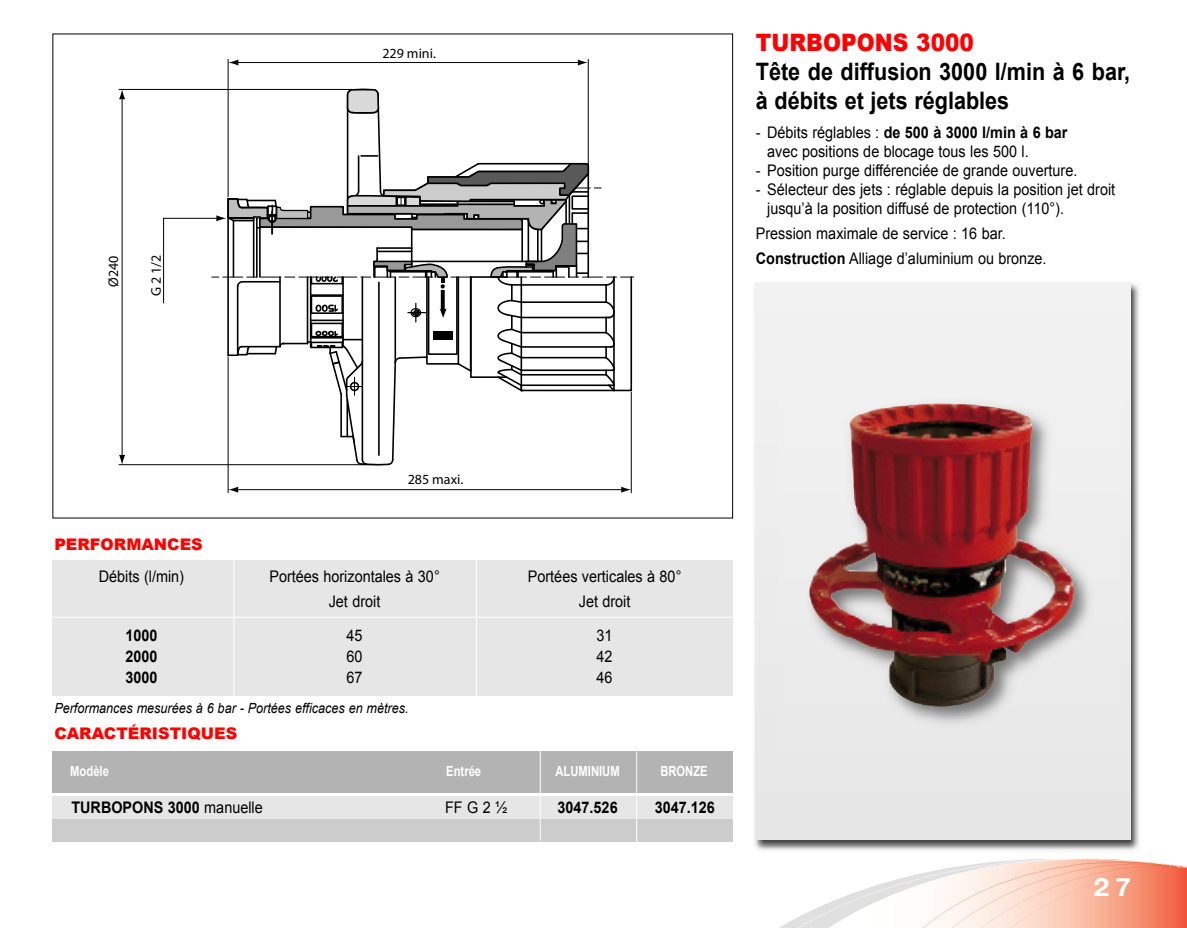
<style>
.page{position:relative;width:1187px;height:928px;background:#fff}
.page>*{position:absolute;margin:0;border:0;box-sizing:border-box;transform-origin:0 0}
.t1{font:700 25.2px "Helvetica Neue";color:#fff;scale:1.11 1}
.t2{font:700 24px/28.8px "Arial";color:#000;scale:.9 1}
.t3{font:900 24px "Arial";color:#f00;scale:.9 1}
.t4{font:16px/19.2px "Arial";color:#000;scale:.9 1}
.t5{font:700 16px "Arial";color:#000;scale:.9 1}
.t6{font:900 16px "Arial";color:#f00}
.t7{font:italic 14px "Arial";color:#000;scale:.9 1}
.t8{font:700 14px "Arial";color:#fff;scale:.8 1}
.t9{font:14px "Helvetica Neue+ZDIACC";color:#000}
.s1{font-weight:700}
.s2{font-weight:400}
</style>
<div class="page">
<svg style="left:779px;top:858px;width:407px;height:70px"></svg>
<div style="left:52px;top:818px;width:681px;height:23px;background:#ccc"></div>
<div style="left:52px;top:795px;width:681px;height:23px;background:#e6e6e6"></div>
<hr style="left:122px;top:97px;width:1px;height:360px;background:#000">
<svg style="left:119px;top:455px;width:6px;height:9px"></svg>
<svg style="left:119px;top:90px;width:6px;height:9px"></svg>
<hr style="left:119px;top:464px;width:258px;height:1px;background:#000">
<hr style="left:119px;top:89px;width:243px;height:1px;background:#000">
<hr style="left:236px;top:62px;width:344px;height:1px;background:#000">
<svg style="left:229px;top:59px;width:9px;height:7px"></svg>
<svg style="left:577px;top:59px;width:10px;height:7px"></svg>
<hr style="left:228px;top:59px;width:1px;height:138px;background:#000">
<hr style="left:587px;top:59px;width:1px;height:105px;background:#000">
<hr style="left:236px;top:489px;width:387px;height:1px;background:#000">
<svg style="left:229px;top:486px;width:9px;height:6px"></svg>
<svg style="left:621px;top:486px;width:9px;height:6px"></svg>
<hr style="left:228px;top:357px;width:1px;height:136px;background:#000">
<hr style="left:630px;top:392px;width:1px;height:101px;background:#000">
<hr style="left:163px;top:218px;width:1px;height:85px;background:#000">
<hr style="left:163px;top:218px;width:55px;height:1px;background:#000">
<svg style="left:212px;top:88px;width:421px;height:378px"></svg>
<div style="left:433px;top:332px;width:19px;height:8px;background:#000"></div>
<img style="left:754px;top:282px;width:385px;height:568px">
<div style="left:755px;top:282px;width:374px;height:557px;background:#ececec"></div>
<div style="left:52px;top:751px;width:681px;height:41px;background:#b3b3b3"></div>
<hr style="left:636px;top:751px;width:1px;height:91px;background:#fff">
<hr style="left:539px;top:750px;width:1px;height:90px;background:#fff">
<img style="left:809px;top:402px;width:265px;height:305px">
<div style="left:52px;top:672px;width:681px;height:23px;background:#e6e6e6"></div>
<div style="left:52px;top:560px;width:681px;height:133px;background:#e6e6e6"></div>
<hr style="left:52px;top:616px;width:681px;height:1px;background:#fff">
<hr style="left:476px;top:560px;width:1px;height:139px;background:#fff">
<hr style="left:233px;top:560px;width:1px;height:137px;background:#fff">
<p class="t9" style="left:108px;top:287px;width:33px;rotate:-90deg">Ø240</p>
<p class="t9" style="left:151px;top:296px;width:43px;rotate:-90deg">G21/2</p>
<p class="t9" style="left:382px;top:48px;width:55px">229 mini.</p>
<h2 class="t3" style="left:755px;top:24px;width:244px">TURBOPONS 3000</h2>
<h2 class="t2" style="left:755px;top:57px;width:417px">Tête de diffusion 3000 l/min à 6 bar, à débits et jets réglables</h2>
<p class="t4" style="left:767px;top:122px;width:335px;text-indent:-11px">- Débits réglables : <span class="s1">de 500 à 3000 l/min à 6 bar </span>avec positions de blocage tous les 500 l.</p>
<p class="t4" style="left:755px;top:161px;width:358px">- Position purge différenciée de grande ouverture.</p>
<p class="t4" style="left:767px;top:180px;width:388px;text-indent:-11px">- Sélecteur des jets : réglable depuis la position jet droit jusqu’à la position diffusé de protection (110°).</p>
<p class="t4" style="left:755px;top:221px;width:324px;line-height:24.8px">Pression maximale de service : 16 bar.<br><span class="s1">Construction</span> Alliage d’aluminium ou bronze.</p>
<p class="t6" style="left:54px;top:532px;width:150px">PERFORMANCES</p>
<p class="t9" style="left:407px;top:474px;width:57px">285 maxi.</p>
<p class="t4" style="left:99px;top:567px;width:96px">Débits (l/min)</p>
<p class="t4" style="left:269px;top:567px;width:191px">Portées horizontales à 30°</p>
<p class="t4" style="left:528px;top:567px;width:172px">Portées verticales à 80°</p>
<p class="t4" style="left:329px;top:592px;width:59px">Jet droit</p>
<p class="t4" style="left:578px;top:592px;width:59px">Jet droit</p>
<p class="t5" style="left:125px;top:627px;width:37px">1000</p>
<p class="t4" style="left:346px;top:626px;width:19px">45</p>
<p class="t4" style="left:596px;top:626px;width:19px">31</p>
<p class="t5" style="left:125px;top:647px;width:37px">2000</p>
<p class="t4" style="left:346px;top:647px;width:19px">60</p>
<p class="t4" style="left:596px;top:647px;width:19px">42</p>
<p class="t5" style="left:125px;top:668px;width:37px">3000</p>
<p class="t4" style="left:346px;top:667px;width:19px">67</p>
<p class="t4" style="left:596px;top:667px;width:19px">46</p>
<p class="t7" style="left:54px;top:700px;width:395px">Performances mesurées à 6 bar - Portées efficaces en mètres.</p>
<p class="t6" style="left:54px;top:721px;width:184px">CARACTÉRISTIQUES</p>
<p class="t8" style="left:70px;top:763px;width:50px">Modèle</p>
<p class="t8" style="left:446px;top:763px;width:45px">Entrée</p>
<p class="t8" style="left:555px;top:763px;width:82px">ALUMINIUM</p>
<p class="t8" style="left:660px;top:763px;width:61px">BRONZE</p>
<p class="t5" style="left:71px;top:798px;width:214px">TURBOPONS 3000 <span class="s2">manuelle</span></p>
<p class="t4" style="left:445px;top:797px;width:70px">FFG2½</p>
<p class="t5" style="left:557px;top:798px;width:68px">3047.526</p>
<p class="t5" style="left:654px;top:798px;width:68px">3047.126</p>
<h1 class="t1" style="left:1093px;top:871px;width:35px">27</h1>
</div>
